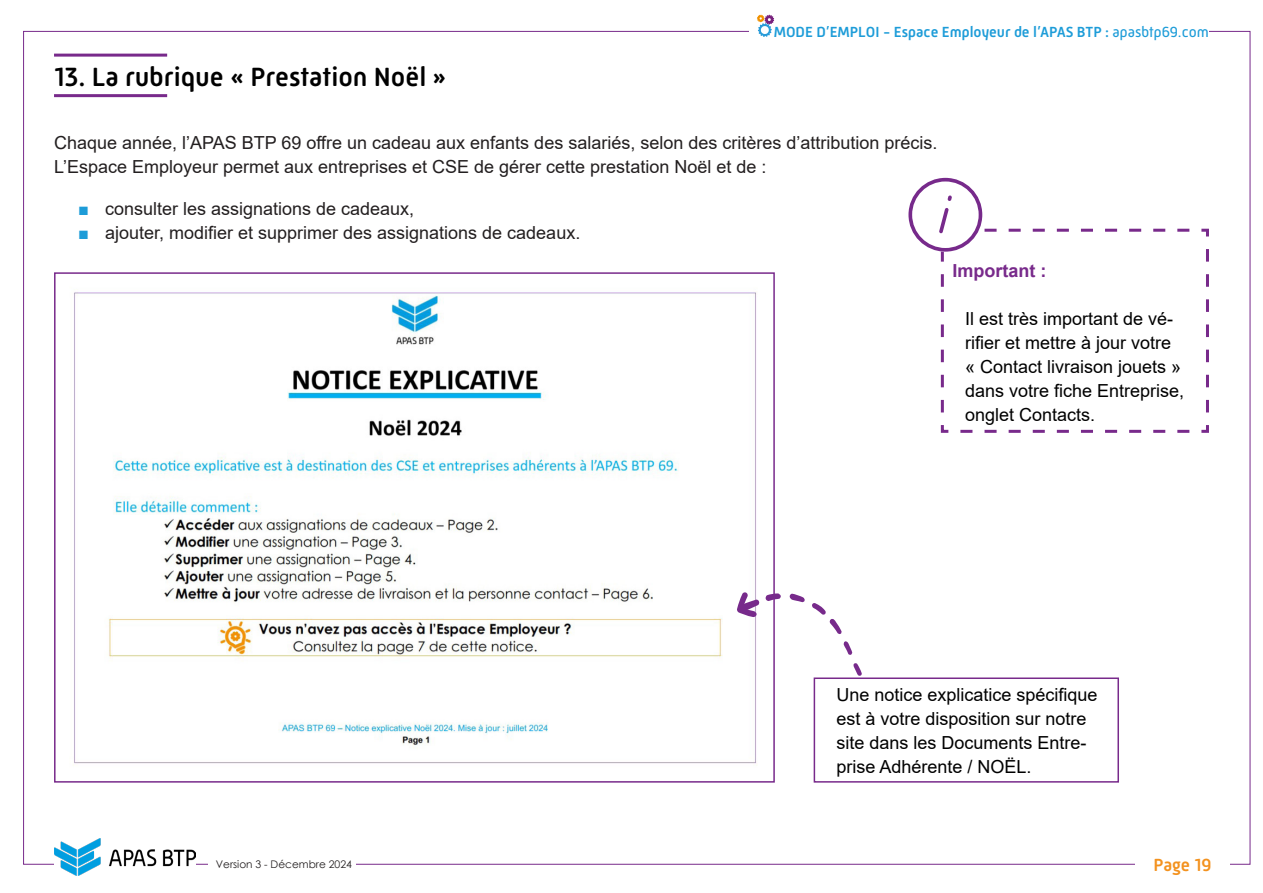
<style>
.page{position:relative;width:1263px;height:893px;background:#fff}
.page>*{position:absolute;margin:0;border:0;box-sizing:border-box;transform-origin:0 0}
.Titre_partie{font:500 27px "Mic 32 New Rounded";color:#000}
.Texte{font:18px "Arial";color:#231f20}
.Texte_encadré_violet{font:18px/24px "Arial";color:#000}
.Titre_encadré{font:700 18px "Arial";color:#782a8b}
.t1{font:500 18px "Mic 32 New Rounded";color:#f3921f}
.t2{font:500 15px "Mic 32 New";color:#1d9cd8}
.t3{font:10.5px "Century Gothic";color:#231f20}
.s1{font-weight:400}
.s2{color:#1d9cd8}
</style>
<div class="page">
<svg style="left:757px;top:15px;width:17px;height:22px"></svg>
<img style="left:54px;top:839px;width:142px;height:37px">
<div style="left:814px;top:677px;width:305px;height:106px;border:2px solid #782a8b"></div>
<svg style="left:940px;top:228px;width:269px;height:205px"></svg>
<svg style="left:908px;top:178px;width:281px;height:241px"></svg>
<img style="left:73px;top:291px;width:687px;height:475px">
<svg style="left:812px;top:603px;width:30px;height:31px"></svg>
<svg style="left:790px;top:594px;width:15px;height:8px"></svg>
<svg style="left:737px;top:592px;width:22px;height:25px"></svg>
<svg style="left:765px;top:593px;width:16px;height:8px"></svg>
<svg style="left:843px;top:641px;width:9px;height:14px"></svg>
<svg style="left:853px;top:663px;width:9px;height:13px"></svg>
<hr style="left:54px;top:54px;width:113px;height:3px;background:#782a8b">
<hr style="left:54px;top:94px;width:113px;height:3px;background:#782a8b">
<p class="Titre_partie" style="left:54px;top:61px;width:394px">13. La rubrique « Prestation Noël »</p>
<p class="t2" style="left:774px;top:23px;width:437px">MODE D’EMPLOI - Espace Employeur de l’APAS BTP : <span class="s1">apasbtp69.com</span></p>
<p class="Texte" style="left:54px;top:130px;width:885px">Chaque année, l’APAS BTP 69 offre un cadeau aux enfants des salariés, selon des critères d’attribution précis.</p>
<p class="Texte" style="left:54px;top:154px;width:714px">L’Espace Employeur permet aux entreprises et CSE de gérer cette prestation Noël et de :</p>
<p class="Texte" style="left:78px;top:196px;width:338px"><span class="s2">■</span> consulter les assignations de cadeaux,</p>
<p class="Texte" style="left:78px;top:220px;width:504px"><span class="s2">■</span> ajouter, modifier et supprimer des assignations de cadeaux.</p>
<p class="Titre_encadré" style="left:952px;top:258px;width:95px">Important :</p>
<p class="Texte_encadré_violet" style="left:965px;top:307px;width:221px">Il est très important de vé&shy;rifier et mettre à jour votre « Contact livraison jouets » dans votre fiche Entreprise, onglet Contacts.</p>
<p class="t3" style="left:216px;top:857px;width:138px">Version 3 - Décembre 2024</p>
<p class="Texte_encadré_violet" style="left:836px;top:682px;width:263px">Une notice explicatice spécifique est à votre disposition sur notre site dans les Documents Entre&shy;prise Adhérente / NOËL.</p>
<p class="t1" style="left:1153px;top:855px;width:60px">Page 19</p>
</div>
